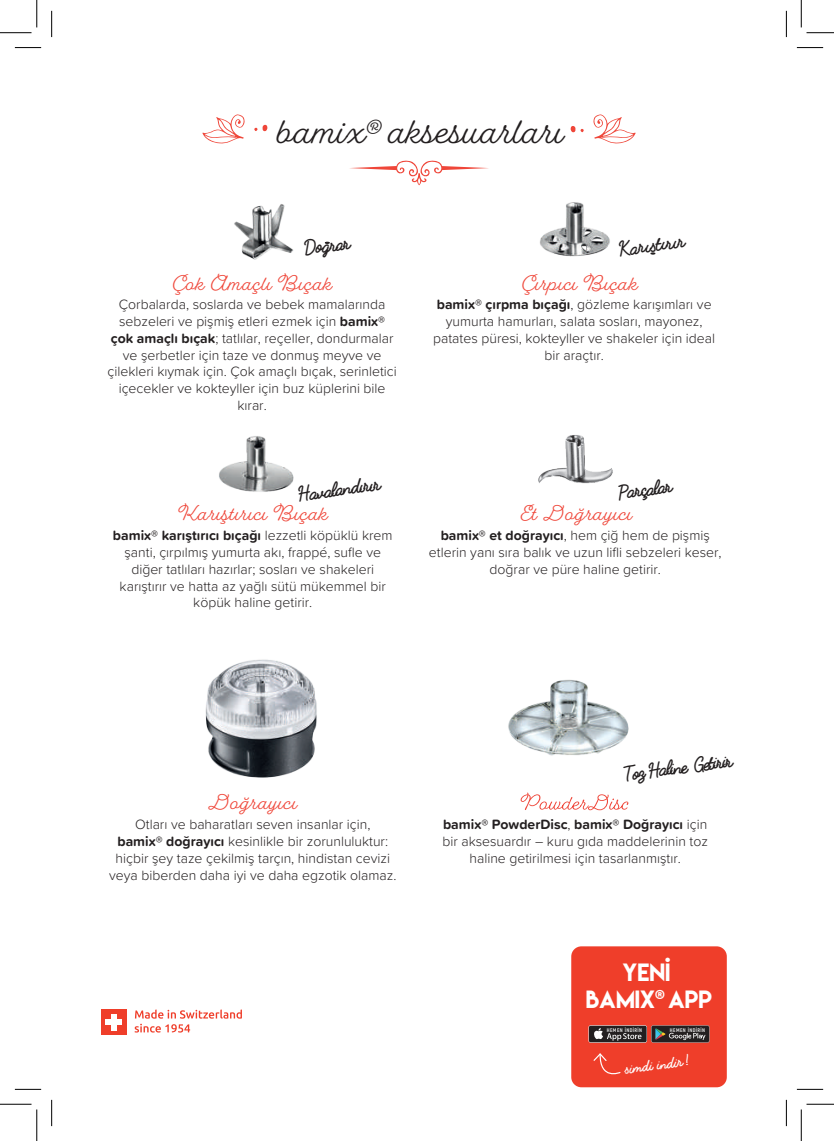
<style>
.page{position:relative;width:834px;height:1141px;background:#fff}
.page>*{position:absolute;margin:0;border:0;box-sizing:border-box;transform-origin:0 0}
.t1{font:35px "Fairwater Script";color:#231f20}
.t2{font:22.22px/26.9px "Lemon Milk";color:#fff;text-align:center}
.t3{font:20.47px "Fairwater Script";color:#231f20}
.t4{font:19.25px "Fairwater Script";letter-spacing:.02em;color:#ef4639}
.t5{font:700 19.25px "Fabfelt Script";color:#231f20}
.t6{font:700 14.35px "Fabfelt Script";color:#fff}
.t7{font:300 14px/16.8px "Proxima Soft";color:#231f20;text-align:center}
.t8{font:700 5.25px "Akrobat";letter-spacing:.075em;color:#fff}
.s1{font-weight:700}
</style>
<div class="page">
<svg style="left:350px;top:160px;width:139px;height:25px"></svg>
<img style="left:234px;top:204px;width:60px;height:56px">
<img style="left:540px;top:202px;width:70px;height:55px">
<img style="left:219px;top:436px;width:75px;height:56px">
<img style="left:538px;top:435px;width:75px;height:49px">
<img style="left:508px;top:679px;width:121px;height:77px">
<svg style="left:520px;top:793px;width:108px;height:17px"></svg>
<div style="left:101px;top:1009px;width:25px;height:26px;background:#ef3e2a"></div>
<div style="left:106px;top:1019px;width:16px;height:6px;background:#fff"></div>
<div style="left:111px;top:1014px;width:6px;height:16px;background:#fff"></div>
<svg style="left:135px;top:1009px;width:107px;height:24px"></svg>
<div style="left:571px;top:946px;width:155px;height:141px;background:#ef3e2a;border-radius:10px"></div>
<svg style="left:593px;top:1053px;width:28px;height:22px"></svg>
<svg style="left:588px;top:1025px;width:59px;height:18px"></svg>
<div style="left:588px;top:1026px;width:58px;height:16px;background:#231f20;border-radius:2px"></div>
<svg style="left:594px;top:1028px;width:47px;height:13px"></svg>
<svg style="left:651px;top:1025px;width:58px;height:18px"></svg>
<svg style="left:202px;top:114px;width:43px;height:30px"></svg>
<svg style="left:254px;top:124px;width:13px;height:7px"></svg>
<svg style="left:570px;top:126px;width:13px;height:7px"></svg>
<svg style="left:593px;top:114px;width:42px;height:30px"></svg>
<svg style="left:15px;top:47px;width:26px;height:1px"></svg>
<svg style="left:796px;top:47px;width:27px;height:1px"></svg>
<svg style="left:15px;top:1089px;width:26px;height:1px"></svg>
<svg style="left:796px;top:1089px;width:27px;height:1px"></svg>
<svg style="left:51px;top:11px;width:1px;height:26px"></svg>
<svg style="left:51px;top:1100px;width:1px;height:26px"></svg>
<svg style="left:786px;top:11px;width:1px;height:26px"></svg>
<svg style="left:786px;top:1100px;width:1px;height:26px"></svg>
<hr style="left:0;top:32px;width:32px;height:1px;background:#000">
<hr style="left:0;top:1104px;width:32px;height:1px;background:#000">
<svg style="left:806px;top:1104px;width:27px;height:1px"></svg>
<svg style="left:36px;top:0;width:1px;height:27px"></svg>
<hr style="left:36px;top:1109px;width:1px;height:32px;background:#000">
<svg style="left:800px;top:0;width:33px;height:33px"></svg>
<hr style="left:800px;top:1109px;width:1px;height:32px;background:#000">
<img style="left:205px;top:659px;width:112px;height:119px">
<div style="left:606px;top:1027px;width:39px;height:5px;background:#231f20"></div>
<div style="left:667px;top:1027px;width:38px;height:5px;background:#231f20"></div>
<h3 class="t3" style="left:366px;top:113px;width:19px">®</h3>
<h1 class="t1" style="left:277px;top:111px;width:288px">bamix aksesuarları</h1>
<h3 class="t5" style="left:301px;top:236px;width:49px;rotate:-8deg">Dograr</h3>
<h3 class="t5" style="left:616px;top:237px;width:69px;rotate:-8deg">Karıstırır</h3>
<h3 class="t4" style="left:173px;top:272px;width:161px">Çok Amaçlı Bıçak</h3>
<h3 class="t4" style="left:522px;top:272px;width:117px">Çırpıcı Bıçak</h3>
<p class="t7" style="left:107px;top:295px;width:291px">Çorbalarda, soslarda ve bebek mamalarında sebzeleri ve pişmiş etleri ezmek için <span class="s1">bamix® çok amaçlı bıçak</span>; tatlılar, reçeller, dondurmalar ve şerbetler için taze ve donmuş meyve ve çilekleri kıymak için. Çok amaçlı bıçak, serinletici içecekler ve kokteyller için buz küplerini bile kırar.</p>
<p class="t7" style="left:433px;top:295px;width:283px"><span class="s1">bamix® çırpma bıçağı</span>, gözleme karışımları ve yumurta hamurları, salata sosları, mayonez, patates püresi, kokteyller ve shakeler için ideal bir araçtır.</p>
<h3 class="t5" style="left:295px;top:482px;width:85px;rotate:-8deg">Havalandırır</h3>
<h3 class="t5" style="left:615px;top:480px;width:57px;rotate:-8deg">Parçalar</h3>
<h3 class="t4" style="left:178px;top:502px;width:152px">Karıştırıcı Bıçak</h3>
<h3 class="t4" style="left:520px;top:502px;width:113px">Et Doğrayıcı</h3>
<p class="t7" style="left:113px;top:526px;width:281px"><span class="s1">bamix® karıştırıcı bıçağı</span> lezzetli köpüklü krem şanti, çırpılmış yumurta akı, frappé, sufle ve diğer tatlıları hazırlar; sosları ve shakeleri karıştırır ve hatta az yağlı sütü mükemmel bir köpük haline getirir.</p>
<p class="t7" style="left:429px;top:526px;width:294px"><span class="s1">bamix® et doğrayıcı</span>, hem çiğ hem de pişmiş etlerin yanı sıra balık ve uzun lifli sebzeleri keser, doğrar ve püre haline getirir.</p>
<h3 class="t4" style="left:208px;top:791px;width:90px">Doğrayıcı</h3>
<p class="t7" style="left:109px;top:816px;width:289px">Otları ve baharatları seven insanlar için,<br><span class="s1">bamix® doğrayıcı</span> kesinlikle bir zorunluluktur: hiçbir şey taze çekilmiş tarçın, hindistan cevizi veya biberden daha iyi ve daha egzotik olamaz.</p>
<h3 class="t5" style="left:621px;top:762px;width:112px;rotate:-8deg">Toz Haline Getirir</h3>
<p class="t7" style="left:442px;top:815px;width:267px"><span class="s1">bamix® PowderDisc</span>, <span class="s1">bamix® Doğrayıcı</span> için bir aksesuardır – kuru gıda maddelerinin toz haline getirilmesi için tasarlanmıştır.</p>
<h2 class="t2" style="left:585px;top:958px;width:128px">YEN&lt;<br>BAMIX<sup>®</sup> APP</h2>
<p class="t8" style="left:606px;top:1027px;width:37px">HEMEN İNDİRİN</p>
<p class="t8" style="left:669px;top:1027px;width:37px">HEMEN İNDİRİN</p>
<p class="t6" style="left:623px;top:1059px;width:67px;rotate:-8deg">simdi indir !</p>
</div>
